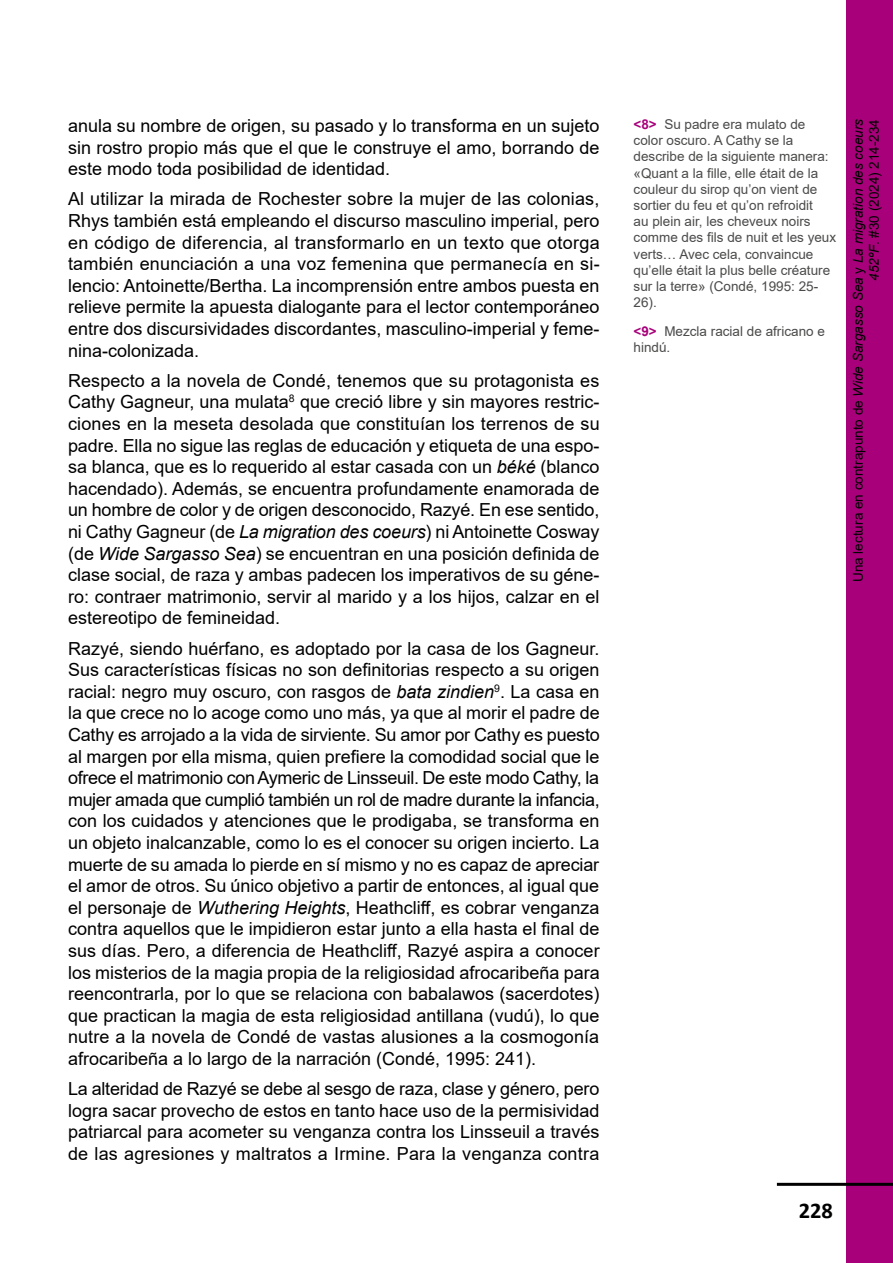
<style>
.page{position:relative;width:893px;height:1263px;background:#fff}
.page>*{position:absolute;margin:0;border:0;box-sizing:border-box;transform-origin:0 0}
.t1{font:700 22.5px "Calibri";color:#000}
.t2{font:18px/21.6px "Arial";color:#000;text-align:justify}
.t3{font:13.5px/16.2px "Arial";color:#4a4a49}
.t4{font:13.5px/16.2px "Arial";color:#000;text-align:right}
.s1{font-style:italic}
.s2{font-weight:700;color:#a8007a}
</style>
<div class="page">
<div style="left:846px;top:0;width:47px;height:1263px;background:#a8007a"></div>
<hr style="left:777px;top:1183px;width:116px;height:3px;background:#000">
<p class="t2" style="left:68px;top:115px;width:533px">anula su nombre de origen, su pasado y lo transforma en un sujeto sin rostro propio más que el que le construye el amo, borrando de este modo toda posibilidad de identidad.</p>
<p class="t2" style="left:68px;top:188px;width:533px">Al utilizar la mirada de Rochester sobre la mujer de las colonias, Rhys también está empleando el discurso masculino imperial, pero en código de diferencia, al transformarlo en un texto que otorga también enunciación a una voz femenina que permanecía en si&shy;lencio: Antoinette/Bertha. La incomprensión entre ambos puesta en relieve permite la apuesta dialogante para el lector contemporáneo entre dos discursividades discordantes, masculino-imperial y feme&shy;nina-colonizada.</p>
<p class="t2" style="left:68px;top:370px;width:533px">Respecto a la novela de Condé, tenemos que su protagonista es Cathy Gagneur, una mulata<sup>8</sup> que creció libre y sin mayores restric&shy;ciones en la meseta desolada que constituían los terrenos de su padre. Ella no sigue las reglas de educación y etiqueta de una espo&shy;sa blanca, que es lo requerido al estar casada con un <span class="s1">béké</span> (blanco hacendado). Además, se encuentra profundamente enamorada de un hombre de color y de origen desconocido, Razyé. En ese sentido, ni Cathy Gagneur (de <span class="s1">La migration des coeurs</span>) ni Antoinette Cosway (de <span class="s1">Wide Sargasso Sea</span>) se encuentran en una posición definida de clase social, de raza y ambas padecen los imperativos de su géne&shy;ro: contraer matrimonio, servir al marido y a los hijos, calzar en el estereotipo de femineidad.</p>
<p class="t2" style="left:68px;top:637px;width:533px">Razyé, siendo huérfano, es adoptado por la casa de los Gagneur.<br>Sus características físicas no son definitorias respecto a su origen racial: negro muy oscuro, con rasgos de <span class="s1">bata zindien</span><sup>9</sup>. La casa en la que crece no lo acoge como uno más, ya que al morir el padre de Cathy es arrojado a la vida de sirviente. Su amor por Cathy es puesto al margen por ella misma, quien prefiere la comodidad social que le ofrece el matrimonio con Aymeric de Linsseuil. De este modo Cathy, la mujer amada que cumplió también un rol de madre durante la infancia, con los cuidados y atenciones que le prodigaba, se transforma en un objeto inalcanzable, como lo es el conocer su origen incierto. La muerte de su amada lo pierde en sí mismo y no es capaz de apreciar el amor de otros. Su único objetivo a partir de entonces, al igual que el personaje de <span class="s1">Wuthering Heights</span>, Heathcliff, es cobrar venganza contra aquellos que le impidieron estar junto a ella hasta el final de sus días. Pero, a diferencia de Heathcliff, Razyé aspira a conocer los misterios de la magia propia de la religiosidad afrocaribeña para reencontrarla, por lo que se relaciona con babalawos (sacerdotes) que practican la magia de esta religiosidad antillana (vudú), lo que nutre a la novela de Condé de vastas alusiones a la cosmogonía afrocaribeña a lo largo de la narración (Condé, 1995: 241).</p>
<p class="t2" style="left:68px;top:1078px;width:533px">La alteridad de Razyé se debe al sesgo de raza, clase y género, pero logra sacar provecho de estos en tanto hace uso de la permisividad patriarcal para acometer su venganza contra los Linsseuil a través de las agresiones y maltratos a Irmine. Para la venganza contra</p>
<p class="t3" style="left:634px;top:116px;width:204px"><span class="s2">&lt;8&gt;</span> Su padre era mulato de color oscuro. A Cathy se la describe de la siguiente manera: «Quant a la fille, elle était de la couleur du sirop qu’on vient de sortier du feu et qu’on refroidit<br>au plein air, les cheveux noirs comme des fils de nuit et les yeux verts… Avec cela, convaincue qu’elle était la plus belle créature sur la terre» (Condé, 1995: 25-<br>26).</p>
<p class="t3" style="left:634px;top:323px;width:193px"><span class="s2">&lt;9&gt;</span> Mezcla racial de africano e hindú.</p>
<p class="t4" style="left:850px;top:582px;width:464px;rotate:-90deg">Una lectura en contrapunto de <span class="s1">Wide Sargasso Sea</span> y <span class="s1">La migration des coeurs<br>452ºF</span>. #30 (2024) 214-234</p>
<p class="t1" style="left:799px;top:1195px;width:36px">228</p>
</div>
